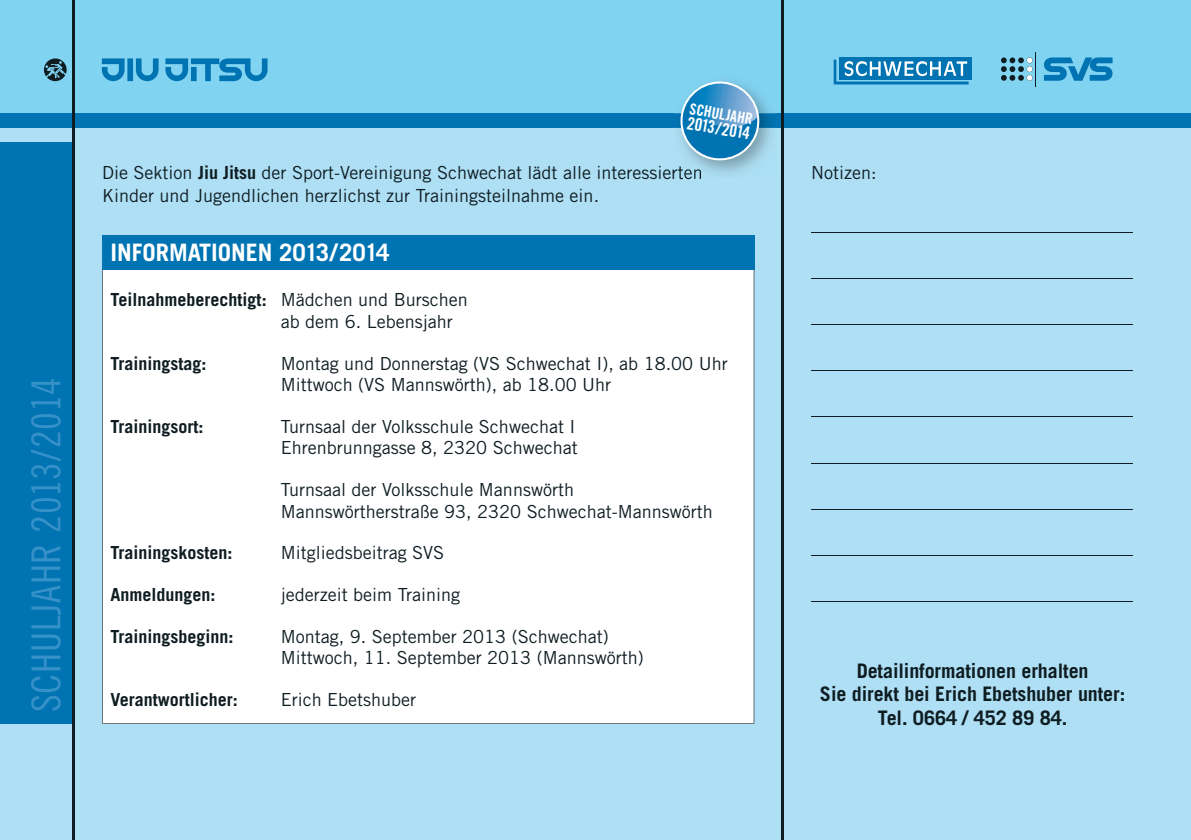
<style>
.page{position:relative;width:1191px;height:840px;background:#fff}
.page>*{position:absolute;margin:0;border:0;box-sizing:border-box;transform-origin:0 0}
.t1{font:40px "Trade Gothic Cond Eighteen";letter-spacing:.02em;color:#3791c9}
.t2{font:700 24px "Trade Gothic";color:#fff}
.t3{font:700 20px/23px "Trade Gothic";letter-spacing:-.005em;color:#0f1d22;text-align:center}
.t4{font:18px/21.6px "Trade Gothic";color:#0f1d22}
.t5{font:700 18px "Trade Gothic";color:#0f1d22}
.t6{font:17.4px "Trade Gothic Bold Cond Twenty";color:#fff}
.t7{font:15.4px "Trade Gothic Bold Cond Twenty";color:#fff}
.s1{font-weight:700}
</style>
<div class="page">
<div style="left:0;top:0;width:1191px;height:839px;background:#aedff4"></div>
<div style="left:0;top:0;width:1191px;height:128px;background:#81d3f2"></div>
<div style="left:0;top:142px;width:74px;height:581px;background:#0074b2"></div>
<div style="left:0;top:113px;width:1191px;height:15px;background:#0074b2"></div>
<hr style="left:73px;top:0;width:2px;height:839px;background:#0f1d22">
<hr style="left:781px;top:0;width:2px;height:839px;background:#0f1d22">
<div style="left:102px;top:269px;width:652px;height:454px;background:#fff"></div>
<div style="left:102px;top:235px;width:652px;height:34px;background:#0074b2"></div>
<svg style="left:44px;top:58px;width:23px;height:23px"></svg>
<svg style="left:102px;top:58px;width:165px;height:23px"></svg>
<div style="left:839px;top:57px;width:132px;height:22px;background:#0074b2"></div>
<svg style="left:833px;top:60px;width:135px;height:24px"></svg>
<hr style="left:1035px;top:52px;width:1px;height:34px;background:#0f1d22">
<svg style="left:1043px;top:57px;width:70px;height:24px"></svg>
<svg style="left:1001px;top:57px;width:31px;height:24px"></svg>
<hr style="left:811px;top:232px;width:321px;height:1px;background:#0f1d22">
<hr style="left:811px;top:278px;width:321px;height:1px;background:#0f1d22">
<hr style="left:811px;top:324px;width:321px;height:1px;background:#0f1d22">
<hr style="left:811px;top:370px;width:321px;height:1px;background:#0f1d22">
<hr style="left:811px;top:416px;width:321px;height:1px;background:#0f1d22">
<hr style="left:811px;top:462px;width:321px;height:1px;background:#0f1d22">
<hr style="left:811px;top:508px;width:321px;height:1px;background:#0f1d22">
<hr style="left:811px;top:554px;width:321px;height:1px;background:#0f1d22">
<hr style="left:811px;top:600px;width:321px;height:1px;background:#0f1d22">
<img style="left:674px;top:99px;width:103px;height:74px">
<img style="left:674px;top:166px;width:28px;height:12px">
<svg style="left:677px;top:81px;width:85px;height:82px"></svg>
<h1 class="t1" style="left:22px;top:711px;width:336px;rotate:-90deg">SCHULJAHR 2013/2014</h1>
<p class="t7" style="left:691px;top:99px;width:65px;rotate:10deg">SCHULJAHR</p>
<p class="t6" style="left:689px;top:112px;width:66px;rotate:10deg">2013/2014</p>
<p class="t4" style="left:102px;top:161px;width:602px;line-height:23px">Die Sektion <span class="s1">Jiu Jitsu</span> der Sport-Vereinigung Schwechat lädt alle interessierten<br>Kinder und Jugendlichen herzlichst zur Trainingsteilnahme ein.</p>
<h2 class="t2" style="left:111px;top:238px;width:280px">INFORMATIONEN 2013/2014</h2>
<p class="t4" style="left:281px;top:289px;width:189px;text-indent:-170px"><span class="s1">Teilnahmeberechtigt:</span> Mädchen und Burschen ab dem 6. Lebensjahr</p>
<p class="t5" style="left:111px;top:352px;width:98px">Trainingstag:</p>
<p class="t4" style="left:281px;top:352px;width:448px">Montag und Donnerstag (VS Schwechat I), ab 18.00 Uhr<br>Mittwoch (VS Mannswörth), ab 18.00 Uhr</p>
<p class="t5" style="left:111px;top:415px;width:95px">Trainingsort:</p>
<p class="t4" style="left:281px;top:415px;width:298px">Turnsaal der Volksschule Schwechat I<br>Ehrenbrunngasse 8, 2320 Schwechat</p>
<p class="t4" style="left:281px;top:478px;width:433px">Turnsaal der Volksschule Mannswörth<br>Mannswörtherstraße 93, 2320 Schwechat-Mannswörth</p>
<p class="t5" style="left:111px;top:541px;width:124px">Trainingskosten:</p>
<p class="t4" style="left:281px;top:541px;width:165px">Mitgliedsbeitrag SVS</p>
<p class="t5" style="left:111px;top:583px;width:107px">Anmeldungen:</p>
<p class="t4" style="left:281px;top:583px;width:181px">jederzeit beim Training</p>
<p class="t5" style="left:111px;top:624px;width:125px">Trainingsbeginn:</p>
<p class="t4" style="left:281px;top:625px;width:364px">Montag, 9. September 2013 (Schwechat)<br>Mittwoch, 11. September 2013 (Mannswörth)</p>
<p class="t5" style="left:111px;top:688px;width:129px">Verantwortlicher:</p>
<p class="t4" style="left:281px;top:688px;width:137px">Erich Ebetshuber</p>
<p class="t4" style="left:811px;top:161px;width:67px">Notizen:</p>
<p class="t3" style="left:820px;top:659px;width:307px">Detailinformationen erhalten<br>Sie direkt bei Erich Ebetshuber unter:<br>Tel. 0664 / 452 89 84.</p>
</div>
